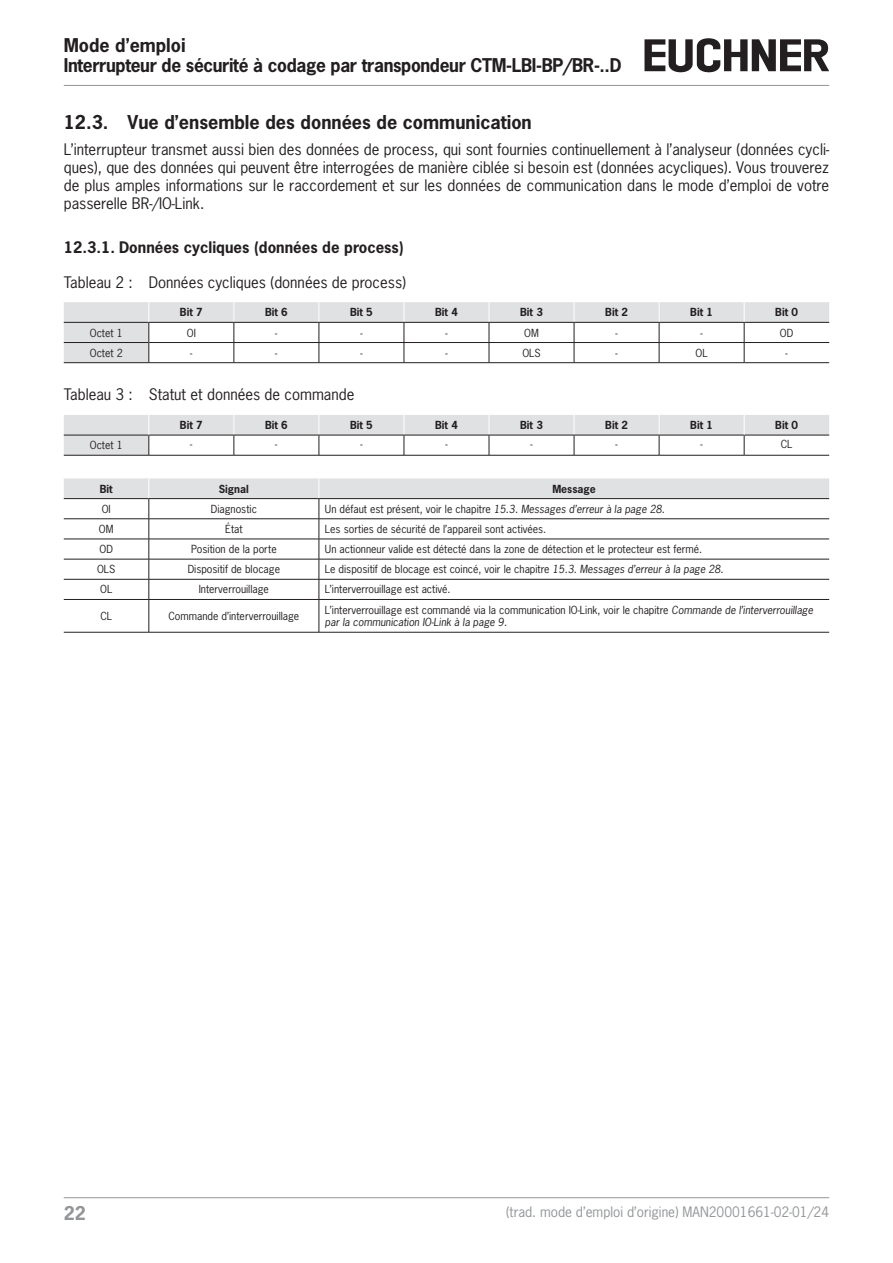
<style>
.page{position:relative;width:893px;height:1263px;background:#fff}
.page>*{position:absolute;margin:0;border:0;box-sizing:border-box;transform-origin:0 0}
.t1{font:700 18px "News Gothic Std";color:#231f20}
.t2{font:700 17.85px/20.2px "News Gothic Std";letter-spacing:-.02em;color:#231f20}
.t3{font:700 17.85px "News Gothic Std";color:#939598}
.paragraph_last{font:15px/18px "News Gothic Std";color:#231f20;text-align:justify}
.t4{font:700 15px "News Gothic Std";color:#231f20}
.t5{font:13.5px "News Gothic Std";color:#939598}
.tablebodyleft{font:10.5px/12.6px "News Gothic Std";color:#231f20}
.tablebodycentred{font:10.5px "News Gothic Std";color:#231f20}
.tableheadcentered{font:700 10.5px "News Gothic Std";color:#231f20}
.s1{font-style:italic}
</style>
<div class="page">
<hr style="left:64px;top:85px;width:765px;height:1px;background:#939598">
<hr style="left:64px;top:1197px;width:765px;height:1px;background:#939598">
<svg style="left:644px;top:38px;width:185px;height:34px"></svg>
<svg style="left:64px;top:302px;width:765px;height:60px"></svg>
<hr style="left:149px;top:342px;width:85px;height:1px;background:#231f20">
<hr style="left:234px;top:342px;width:85px;height:1px;background:#231f20">
<hr style="left:319px;top:342px;width:85px;height:1px;background:#231f20">
<hr style="left:404px;top:342px;width:85px;height:1px;background:#231f20">
<hr style="left:489px;top:342px;width:85px;height:1px;background:#231f20">
<hr style="left:574px;top:342px;width:85px;height:1px;background:#231f20">
<hr style="left:659px;top:342px;width:85px;height:1px;background:#231f20">
<hr style="left:744px;top:342px;width:85px;height:1px;background:#231f20">
<hr style="left:149px;top:362px;width:85px;height:1px;background:#231f20">
<hr style="left:234px;top:362px;width:85px;height:1px;background:#231f20">
<hr style="left:319px;top:362px;width:85px;height:1px;background:#231f20">
<hr style="left:404px;top:362px;width:85px;height:1px;background:#231f20">
<hr style="left:489px;top:362px;width:85px;height:1px;background:#231f20">
<hr style="left:574px;top:362px;width:85px;height:1px;background:#231f20">
<hr style="left:659px;top:362px;width:85px;height:1px;background:#231f20">
<hr style="left:744px;top:362px;width:85px;height:1px;background:#231f20">
<svg style="left:233px;top:302px;width:2px;height:60px"></svg>
<svg style="left:319px;top:302px;width:1px;height:60px"></svg>
<svg style="left:404px;top:302px;width:1px;height:60px"></svg>
<svg style="left:489px;top:302px;width:1px;height:60px"></svg>
<svg style="left:574px;top:302px;width:1px;height:60px"></svg>
<svg style="left:659px;top:302px;width:1px;height:60px"></svg>
<hr style="left:64px;top:342px;width:84px;height:1px;background:#231f20">
<hr style="left:64px;top:322px;width:84px;height:1px;background:#231f20">
<hr style="left:148px;top:322px;width:86px;height:1px;background:#231f20">
<hr style="left:234px;top:322px;width:85px;height:1px;background:#231f20">
<hr style="left:319px;top:322px;width:85px;height:1px;background:#231f20">
<hr style="left:404px;top:322px;width:85px;height:1px;background:#231f20">
<hr style="left:489px;top:322px;width:85px;height:1px;background:#231f20">
<hr style="left:574px;top:322px;width:85px;height:1px;background:#231f20">
<hr style="left:659px;top:322px;width:85px;height:1px;background:#231f20">
<svg style="left:744px;top:302px;width:1px;height:60px"></svg>
<hr style="left:744px;top:322px;width:85px;height:1px;background:#231f20">
<svg style="left:148px;top:302px;width:1px;height:60px"></svg>
<hr style="left:64px;top:362px;width:85px;height:1px;background:#231f20">
<hr style="left:149px;top:455px;width:85px;height:1px;background:#231f20">
<hr style="left:234px;top:455px;width:85px;height:1px;background:#231f20">
<hr style="left:319px;top:455px;width:85px;height:1px;background:#231f20">
<hr style="left:404px;top:455px;width:85px;height:1px;background:#231f20">
<hr style="left:489px;top:455px;width:85px;height:1px;background:#231f20">
<hr style="left:574px;top:455px;width:85px;height:1px;background:#231f20">
<hr style="left:659px;top:455px;width:85px;height:1px;background:#231f20">
<hr style="left:744px;top:455px;width:85px;height:1px;background:#231f20">
<hr style="left:64px;top:455px;width:85px;height:1px;background:#231f20">
<svg style="left:64px;top:415px;width:765px;height:40px"></svg>
<hr style="left:64px;top:632px;width:85px;height:1px;background:#231f20">
<hr style="left:149px;top:599px;width:170px;height:1px;background:#231f20">
<hr style="left:149px;top:600px;width:1px;height:32px;background:#231f20">
<hr style="left:149px;top:632px;width:170px;height:1px;background:#231f20">
<hr style="left:64px;top:599px;width:85px;height:1px;background:#231f20">
<hr style="left:319px;top:599px;width:510px;height:1px;background:#231f20">
<hr style="left:319px;top:600px;width:1px;height:32px;background:#231f20">
<hr style="left:319px;top:632px;width:510px;height:1px;background:#231f20">
<svg style="left:64px;top:478px;width:765px;height:121px"></svg>
<hr style="left:319px;top:498px;width:510px;height:1px;background:#231f20">
<h2 class="t2" style="left:64px;top:34px;width:559px">Mode d’emploi<br>Interrupteur de sécurité à codage par transpondeur CTM-LBI-BP/BR-..D</h2>
<p class="t1" style="left:64px;top:110px;width:469px">12.3. Vue d’ensemble des données de communication</p>
<p class="paragraph_last" style="left:64px;top:140px;width:767px">L’interrupteur transmet aussi bien des données de process, qui sont fournies continuellement à l’analyseur (données cycli&shy;ques), que des données qui peuvent être interrogées de manière ciblée si besoin est (données acycliques). Vous trouverez de plus amples informations sur le raccordement et sur les données de communication dans le mode d’emploi de votre passerelle BR-/IO-Link.</p>
<p class="t4" style="left:64px;top:237px;width:342px">12.3.1. Données cycliques (données de process)</p>
<p class="paragraph_last" style="left:64px;top:273px;width:344px">Tableau 2 : Données cycliques (données de process)</p>
<p class="tableheadcentered" style="left:180px;top:305px;width:24px">Bit 7</p>
<p class="tableheadcentered" style="left:265px;top:305px;width:24px">Bit 6</p>
<p class="tableheadcentered" style="left:350px;top:305px;width:24px">Bit 5</p>
<p class="tableheadcentered" style="left:435px;top:305px;width:24px">Bit 4</p>
<p class="tableheadcentered" style="left:520px;top:305px;width:24px">Bit 3</p>
<p class="tableheadcentered" style="left:605px;top:305px;width:24px">Bit 2</p>
<p class="tableheadcentered" style="left:690px;top:305px;width:24px">Bit 1</p>
<p class="tableheadcentered" style="left:775px;top:305px;width:24px">Bit 0</p>
<p class="tablebodycentred" style="left:90px;top:326px;width:34px">Octet 1</p>
<p class="tablebodycentred" style="left:187px;top:326px;width:11px">OI</p>
<p class="tablebodycentred" style="left:275px;top:326px;width:4px">-</p>
<p class="tablebodycentred" style="left:360px;top:326px;width:4px">-</p>
<p class="tablebodycentred" style="left:445px;top:326px;width:4px">-</p>
<p class="tablebodycentred" style="left:524px;top:326px;width:16px">OM</p>
<p class="tablebodycentred" style="left:615px;top:326px;width:4px">-</p>
<p class="tablebodycentred" style="left:700px;top:326px;width:4px">-</p>
<p class="tablebodycentred" style="left:780px;top:326px;width:15px">OD</p>
<p class="tablebodycentred" style="left:90px;top:346px;width:34px">Octet 2</p>
<p class="tablebodycentred" style="left:190px;top:346px;width:4px">-</p>
<p class="tablebodycentred" style="left:275px;top:346px;width:4px">-</p>
<p class="tablebodycentred" style="left:360px;top:346px;width:4px">-</p>
<p class="tablebodycentred" style="left:445px;top:346px;width:4px">-</p>
<p class="tablebodycentred" style="left:522px;top:346px;width:20px">OLS</p>
<p class="tablebodycentred" style="left:615px;top:346px;width:4px">-</p>
<p class="tablebodycentred" style="left:695px;top:346px;width:14px">OL</p>
<p class="tablebodycentred" style="left:786px;top:346px;width:4px">-</p>
<p class="paragraph_last" style="left:64px;top:386px;width:292px">Tableau 3 : Statut et données de commande</p>
<p class="tableheadcentered" style="left:180px;top:418px;width:24px">Bit 7</p>
<p class="tableheadcentered" style="left:265px;top:418px;width:24px">Bit 6</p>
<p class="tableheadcentered" style="left:350px;top:418px;width:24px">Bit 5</p>
<p class="tableheadcentered" style="left:435px;top:418px;width:24px">Bit 4</p>
<p class="tableheadcentered" style="left:520px;top:418px;width:24px">Bit 3</p>
<p class="tableheadcentered" style="left:605px;top:418px;width:24px">Bit 2</p>
<p class="tableheadcentered" style="left:690px;top:418px;width:24px">Bit 1</p>
<p class="tableheadcentered" style="left:775px;top:418px;width:24px">Bit 0</p>
<p class="tablebodycentred" style="left:90px;top:438px;width:34px">Octet 1</p>
<p class="tablebodycentred" style="left:190px;top:437px;width:4px">-</p>
<p class="tablebodycentred" style="left:275px;top:437px;width:4px">-</p>
<p class="tablebodycentred" style="left:360px;top:437px;width:4px">-</p>
<p class="tablebodycentred" style="left:445px;top:437px;width:4px">-</p>
<p class="tablebodycentred" style="left:530px;top:437px;width:4px">-</p>
<p class="tablebodycentred" style="left:615px;top:437px;width:4px">-</p>
<p class="tablebodycentred" style="left:700px;top:437px;width:4px">-</p>
<p class="tablebodycentred" style="left:781px;top:437px;width:13px">CL</p>
<p class="tableheadcentered" style="left:100px;top:482px;width:14px">Bit</p>
<p class="tableheadcentered" style="left:219px;top:482px;width:32px">Signal</p>
<p class="tableheadcentered" style="left:552px;top:482px;width:45px">Message</p>
<p class="tablebodycentred" style="left:102px;top:502px;width:11px">OI</p>
<p class="tablebodycentred" style="left:211px;top:502px;width:48px">Diagnostic</p>
<p class="tablebodyleft" style="left:325px;top:502px;width:341px">Un défaut est présent, voir le chapitre <span class="s1">15.3. Messages d’erreur à la page 28.</span></p>
<p class="tablebodycentred" style="left:99px;top:522px;width:16px">OM</p>
<p class="tablebodycentred" style="left:225px;top:522px;width:19px">État</p>
<p class="tablebodyleft" style="left:325px;top:523px;width:223px">Les sorties de sécurité de l’appareil sont activées.</p>
<p class="tablebodycentred" style="left:100px;top:542px;width:15px">OD</p>
<p class="tablebodycentred" style="left:191px;top:542px;width:87px">Position de la porte</p>
<p class="tablebodyleft" style="left:325px;top:543px;width:379px">Un actionneur valide est détecté dans la zone de détection et le protecteur est fermé.</p>
<p class="tablebodycentred" style="left:97px;top:563px;width:20px">OLS</p>
<p class="tablebodycentred" style="left:188px;top:563px;width:94px">Dispositif de blocage</p>
<p class="tablebodyleft" style="left:325px;top:563px;width:400px">Le dispositif de blocage est coincé, voir le chapitre <span class="s1">15.3. Messages d’erreur à la page 28.</span></p>
<p class="tablebodycentred" style="left:100px;top:583px;width:14px">OL</p>
<p class="tablebodycentred" style="left:199px;top:583px;width:72px">Interverrouillage</p>
<p class="tablebodyleft" style="left:325px;top:583px;width:127px">L’interverrouillage est activé.</p>
<p class="tablebodycentred" style="left:100px;top:609px;width:13px">CL</p>
<p class="tablebodycentred" style="left:168px;top:609px;width:132px">Commande d’interverrouillage</p>
<p class="tablebodyleft" style="left:325px;top:603px;width:490px">L’interverrouillage est commandé via la communication IO-Link, voir le chapitre <span class="s1">Commande de l’interverrouillage par la communication IO-Link à la page 9.</span></p>
<h2 class="t3" style="left:64px;top:1201px;width:24px">22</h2>
<p class="t5" style="left:506px;top:1203px;width:325px">(trad. mode d’emploi d’origine) MAN20001661-02-01/24</p>
</div>
